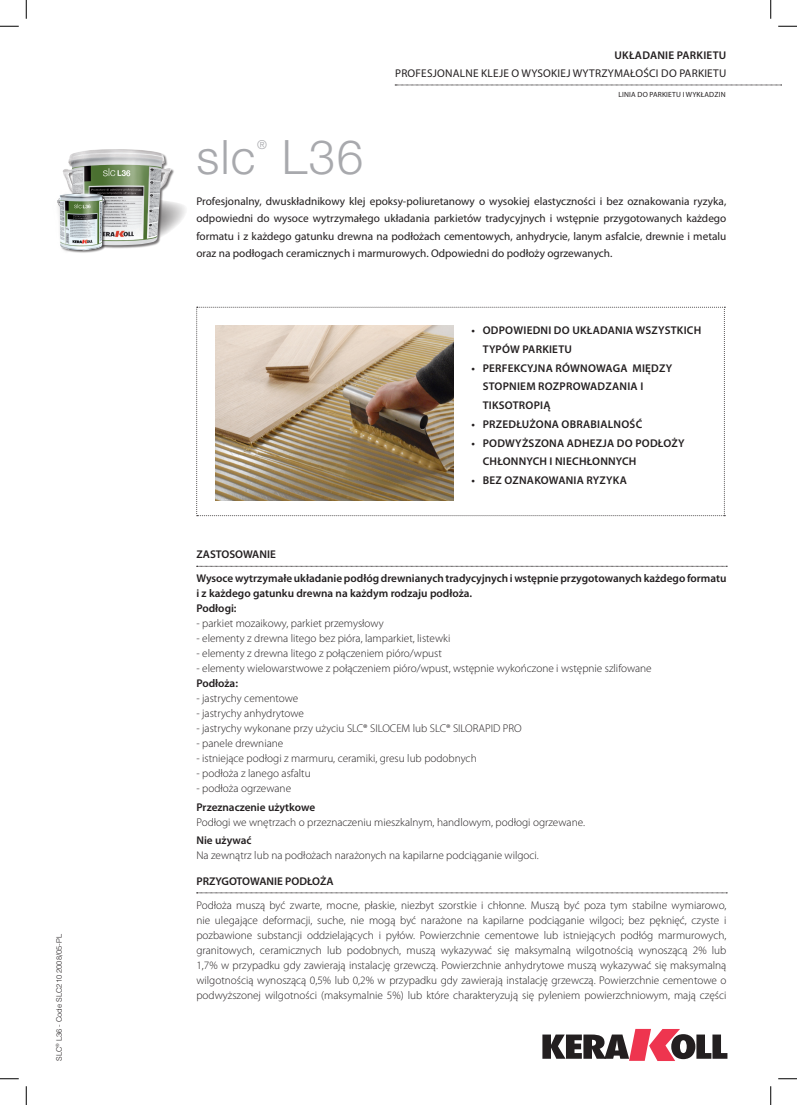
<style>
.page{position:relative;width:797px;height:1105px;background:#fff}
.page>*{position:absolute;margin:0;border:0;box-sizing:border-box;transform-origin:0 0}
.NomeProdottoInizio{font:300 47.5px "Helvetica Neue LT Std";letter-spacing:.03em;color:#a8a9ad}
.NomeProdottoInizio-2{font:300 12.38px "Helvetica Neue LT Std";color:#a8a9ad}
.verde_-_testo_box{font:300 11.25px/15px "Myriad Pro";color:#231f20;text-align:justify}
.verde_-_testo_dopo_p{font:11.25px/17.5px "Myriad Pro";color:#231f20;text-align:justify}
.verde_-_sezioni{font:600 11.25px "Myriad Pro";letter-spacing:.02em;color:#231f20}
.verde_-_titolo_tabel{font:600 11.25px/15px "Myriad Pro";color:#231f20}
.verde_-_sezioni-2{font:11.25px "Myriad Pro";letter-spacing:.02em;color:#231f20}
._1__titoletto_filett{font:600 11.25px "Myriad Pro";color:#231f20}
.verde_-_sezioni_bold{font:600 11.25px "Myriad Pro";color:#231f20}
.verde_-_testo_box-2{font:600 11.25px "Myriad Pro";color:#231f20}
.CODICE_a_lato{font:300 7.5px "Helvetica LT Std";color:#231f20}
.verde_-_sezioni_bold-2{font:7.5px "Myriad Pro";letter-spacing:.02em;color:#231f20}
.s1{font-family:"Helvetica Neue LT Std"}
</style>
<div class="page">
<svg style="left:542px;top:1029px;width:185px;height:32px"></svg>
<svg style="left:197px;top:566px;width:530px;height:1px"></svg>
<svg style="left:197px;top:893px;width:530px;height:1px"></svg>
<svg style="left:196px;top:307px;width:529px;height:209px"></svg>
<img style="left:215px;top:326px;width:238px;height:174px">
<div style="left:63px;top:149px;width:122px;height:112px;background:#231f20;opacity:.6"></div>
<img style="left:63px;top:149px;width:108px;height:41px">
<div style="left:53px;top:190px;width:122px;height:112px;background:#231f20;opacity:.6"></div>
<img style="left:53px;top:182px;width:64px;height:71px">
<svg style="left:395px;top:85px;width:387px;height:1px"></svg>
<svg style="left:0;top:25px;width:19px;height:2px"></svg>
<svg style="left:778px;top:25px;width:19px;height:2px"></svg>
<svg style="left:0;top:1078px;width:19px;height:1px"></svg>
<svg style="left:778px;top:1078px;width:19px;height:1px"></svg>
<svg style="left:25px;top:0;width:2px;height:19px"></svg>
<svg style="left:25px;top:1086px;width:2px;height:19px"></svg>
<svg style="left:770px;top:0;width:1px;height:19px"></svg>
<svg style="left:770px;top:1086px;width:1px;height:19px"></svg>
<p class="CODICE_a_lato" style="left:54px;top:1061px;width:128px;rotate:-90deg">SLC<sup>®</sup> L36 - Code SLC210 2008/05<span class="s1">-PL</span></p>
<p class="verde_-_sezioni_bold" style="left:614px;top:49px;width:22px">UKŁADANIE</p>
<p class="verde_-_sezioni_bold" style="left:677px;top:49px;width:51px">PARKIETU</p>
<p class="verde_-_sezioni-2" style="left:395px;top:67px;width:50px">Profesjonalne</p>
<p class="verde_-_sezioni-2" style="left:481px;top:67px;width:69px">klejeowysokie</p>
<p class="verde_-_sezioni-2" style="left:566px;top:67px;width:15px">j wytrzy</p>
<p class="verde_-_sezioni-2" style="left:614px;top:67px;width:72px">małości do parkietu</p>
<p class="verde_-_sezioni_bold-2" style="left:618px;top:90px;width:108px">LINIA DO PARKIETU I WYKŁADZIN</p>
<p class="NomeProdottoInizio" style="left:196px;top:128px;width:61px">slc</p>
<p class="NomeProdottoInizio-2" style="left:257px;top:137px;width:11px">®</p>
<p class="NomeProdottoInizio" style="left:282px;top:128px;width:83px">L36</p>
<p class="verde_-_testo_dopo_p" style="left:196px;top:192px;width:531px">Profesjonalny, dwuskładnikowy klej epoksy-poliuretanowy o wysokiej elastyczności i bez oznakowania ryzyka, odpowiedni do wysoce wytrzymałego układania parkietów tradycyjnych i wstępnie przygotowanych każdego formatu i z każdego gatunku drewna na podłożach cementowych, anhydrycie, lanym asfalcie, drewnie i metalu oraz na podłogach ceramicznych i marmurowych. Odpowiedni do podłoży ogrzewanych.</p>
<p class="verde_-_sezioni" style="left:471px;top:324px;width:19px">• ODPOWIEDNI</p>
<p class="verde_-_sezioni" style="left:554px;top:324px;width:41px">DO UKŁADANIA</p>
<p class="verde_-_sezioni" style="left:635px;top:324px;width:8px">WSZYST</p>
<p class="verde_-_sezioni" style="left:677px;top:324px;width:26px">KICH</p>
<p class="verde_-_sezioni" style="left:482px;top:343px;width:91px">TYPÓWPARKIETU</p>
<p class="verde_-_sezioni" style="left:471px;top:362px;width:108px">• PERFEKCYJNA RÓWNOWAGA</p>
<p class="verde_-_sezioni" style="left:632px;top:362px;width:27px">MIĘDZY</p>
<p class="verde_-_sezioni" style="left:482px;top:380px;width:8px">STOPNIE</p>
<p class="verde_-_sezioni" style="left:526px;top:380px;width:20px">M ROZPROWADZANIA</p>
<p class="verde_-_sezioni" style="left:640px;top:380px;width:3px">I</p>
<p class="verde_-_sezioni" style="left:482px;top:399px;width:24px">TI KSOTROPI</p>
<p class="verde_-_sezioni" style="left:543px;top:399px;width:9px">Ą</p>
<p class="verde_-_sezioni" style="left:471px;top:418px;width:19px">• PRZEDŁ</p>
<p class="verde_-_sezioni" style="left:522px;top:418px;width:16px">UŻONA</p>
<p class="verde_-_sezioni" style="left:561px;top:418px;width:82px">OBRABIALNOŚĆ</p>
<p class="verde_-_sezioni" style="left:471px;top:437px;width:20px">• PODWYŻSZONA</p>
<p class="verde_-_sezioni" style="left:566px;top:437px;width:77px">ADHEZJADO PODŁOŻY</p>
<p class="verde_-_sezioni" style="left:482px;top:455px;width:23px">CHŁONNY</p>
<p class="verde_-_sezioni" style="left:532px;top:455px;width:63px">CH I NIECHŁONNY</p>
<p class="verde_-_sezioni" style="left:622px;top:455px;width:16px">CH</p>
<p class="verde_-_sezioni" style="left:471px;top:474px;width:42px">• BEZ OZNA</p>
<p class="verde_-_sezioni" style="left:534px;top:474px;width:15px">KOWANIA</p>
<p class="verde_-_sezioni" style="left:586px;top:474px;width:8px">RYZY</p>
<p class="verde_-_sezioni" style="left:613px;top:474px;width:14px">KA</p>
<p class="_1__titoletto_filett" style="left:196px;top:548px;width:81px">ZASTOSOWANIE</p>
<p class="verde_-_titolo_tabel" style="left:196px;top:571px;width:531px">WYSOCE WYTRZYMAŁE UKŁADANIE PODŁÓG DREWNIANYCH TRADYCYJNYCH I WSTĘPNIE PRZYGOTOWANYCH KAŻDEGO FORMATU<br>I Z KAŻDEGO GATUNKU DREWNA NA KAŻDYM RODZAJU PODŁOŻA.</p>
<p class="verde_-_titolo_tabel" style="left:196px;top:601px;width:42px">PODŁOGI:</p>
<p class="verde_-_testo_box" style="left:196px;top:616px;width:189px">- parkiet mozaikowy, parkiet przemysłowy</p>
<p class="verde_-_testo_box" style="left:196px;top:631px;width:256px">- elementy z drewna litego bez pióra, lamparkiet, listewki</p>
<p class="verde_-_testo_box" style="left:196px;top:646px;width:247px">- elementy z drewna litego z połączeniem pióro/wpust</p>
<p class="verde_-_testo_box" style="left:196px;top:661px;width:457px">- elementy wielowarstwowe z połączeniem pióro/wpust, wstępnie wykończone i wstępnie szlifowane</p>
<p class="verde_-_testo_box-2" style="left:196px;top:677px;width:43px">PODŁOŻA:</p>
<p class="verde_-_testo_box" style="left:196px;top:691px;width:103px">- jastrychy cementowe</p>
<p class="verde_-_testo_box" style="left:196px;top:706px;width:109px">- jastrychy anhydrytowe</p>
<p class="verde_-_testo_box" style="left:196px;top:721px;width:327px">- jastrychy wykonane przy użyciu SLC® SILOCEM lub SLC® SILORAPID PRO</p>
<p class="verde_-_testo_box" style="left:196px;top:736px;width:88px">- panele drewniane</p>
<p class="verde_-_testo_box" style="left:196px;top:751px;width:282px">- istniejące podłogi z marmuru, ceramiki, gresu lub podobnych</p>
<p class="verde_-_testo_box" style="left:196px;top:766px;width:116px">- podłoża z lanego asfaltu</p>
<p class="verde_-_testo_box" style="left:196px;top:781px;width:96px">- podłoża ogrzewane</p>
<p class="verde_-_titolo_tabel" style="left:196px;top:800px;width:120px">PRZEZNACZENIE UŻYTKOWE</p>
<p class="verde_-_testo_box" style="left:196px;top:815px;width:390px">Podłogi we wnętrzach o przeznaczeniu mieszkalnym, handlowym, podłogi ogrzewane.</p>
<p class="verde_-_titolo_tabel" style="left:196px;top:833px;width:57px">NIE UŻYWAĆ</p>
<p class="verde_-_testo_box" style="left:196px;top:848px;width:344px">Na zewnątrz lub na podłożach narażonych na kapilarne podciąganie wilgoci.</p>
<p class="_1__titoletto_filett" style="left:196px;top:875px;width:139px">PRZYGOTOWANIE PODŁOŻA</p>
<p class="verde_-_testo_box" style="left:196px;top:898px;width:531px">Podłoża muszą być zwarte, mocne, płaskie, niezbyt szorstkie i chłonne. Muszą być poza tym stabilne wymiarowo, nie ulegające deformacji, suche, nie mogą być narażone na kapilarne podciąganie wilgoci; bez pęknięć, czyste i pozbawione substancji oddzielających i pyłów. Powierzchnie cementowe lub istniejących podłóg marmurowych, granitowych, ceramicznych lub podobnych, muszą wykazywać się maksymalną wilgotnością wynoszącą 2% lub 1,7% w przypadku gdy zawierają instalację grzewczą. Powierzchnie anhydrytowe muszą wykazywać się maksymalną wilgotnością wynoszącą 0,5% lub 0,2% w przypadku gdy zawierają instalację grzewczą. Powierzchnie cementowe o podwyższonej wilgotności (maksymalnie 5%) lub które charakteryzują się pyleniem powierzchniowym, mają części</p>
</div>
